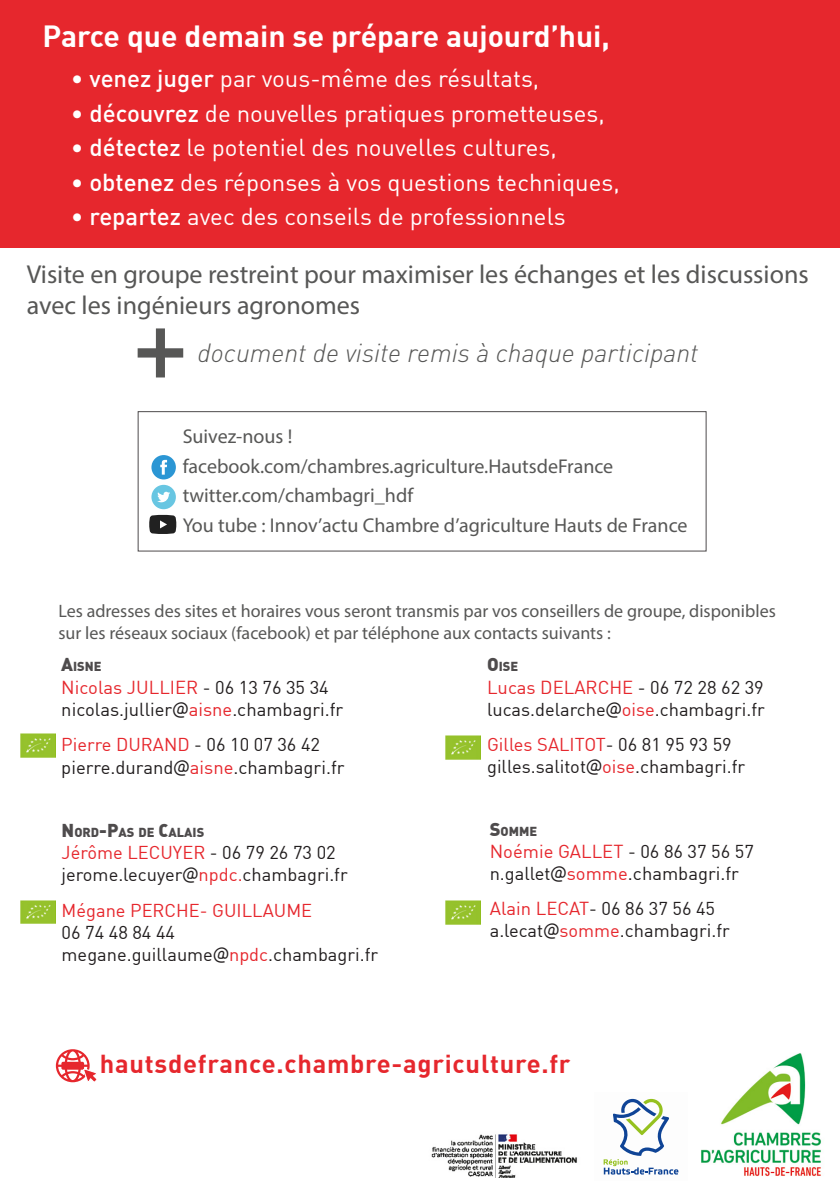
<style>
.page{position:relative;width:840px;height:1191px;background:#fff}
.page>*{position:absolute;margin:0;border:0;box-sizing:border-box;transform-origin:0 0}
.t1{font:700 30px "DIN";color:#fff}
.t2{font:26px/31.2px "Myriad Pro";color:#575756}
.t3{font:italic 300 26px "DINOT";color:#575756}
.t4{font:700 25.4px "DIN";letter-spacing:.03em;color:#e6272d}
.t5{font:24px "DIN";color:#fff}
.t6{font:20px/29.6px "Myriad Pro";color:#575756}
.t7{font:18.4px/22.2px "DIN";color:#221e1f}
.t8{font:18.4px "DIN";color:#e6272d}
.t9{font:18.2px/22px "DIN";color:#221e1f}
.t10{font:18.2px "DIN";color:#e6272d}
.t11{font:18px/21.6px "Myriad Pro";color:#575756}
.t12{font:900 12.8px "DIN Alternate";color:#4e4b4c}
.s1{font-weight:500}
.s2{font-size:18.2px}
.s3{color:#e6272d}
.s4{font-family:"Cronus";font-style:italic}
.s5{color:#221e1f}
.s6{font-size:18.2px;color:#221e1f}
.s7{font-size:18.4px;color:#e6272d}
.s8{font-family:"Cronus";font-style:italic;font-size:18.4px}
.s9{font-size:18.4px}
</style>
<div class="page">
<img style="left:701px;top:1053px;width:120px;height:124px">
<div style="left:0;top:0;width:839px;height:247px;background:#e6272d"></div>
<svg style="left:603px;top:1098px;width:75px;height:76px"></svg>
<svg style="left:56px;top:1049px;width:41px;height:33px"></svg>
<img style="left:431px;top:1134px;width:146px;height:44px">
<img style="left:21px;top:900px;width:35px;height:24px">
<img style="left:21px;top:734px;width:35px;height:23px">
<img style="left:445px;top:736px;width:35px;height:23px">
<div style="left:137px;top:411px;width:569px;height:140px;border:1px solid #4e4b4c"></div>
<div style="left:151px;top:455px;width:25px;height:24px;background:#2b96d4;border-radius:12px"></div>
<svg style="left:160px;top:460px;width:7px;height:14px"></svg>
<div style="left:151px;top:485px;width:25px;height:24px;background:#68c6e2;border-radius:12px"></div>
<svg style="left:157px;top:492px;width:13px;height:10px"></svg>
<svg style="left:149px;top:515px;width:27px;height:19px"></svg>
<img style="left:445px;top:901px;width:35px;height:23px">
<svg style="left:137px;top:328px;width:46px;height:49px"></svg>
<h1 class="t1" style="left:42px;top:17px;width:568px">Parce que demain se prépare aujourd’hui,</h1>
<h3 class="t5" style="left:71px;top:64px;width:469px">• <span class="s1">venez juger</span> par vous-même des résultats,</h3>
<h3 class="t5" style="left:71px;top:98px;width:535px">• <span class="s1">découvrez</span> de nouvelles pratiques prometteuses,</h3>
<h3 class="t5" style="left:71px;top:132px;width:487px">• <span class="s1">détectez</span> le potentiel des nouvelles cultures,</h3>
<h3 class="t5" style="left:71px;top:167px;width:550px">• <span class="s1">obtenez</span> des réponses à vos questions techniques,</h3>
<h3 class="t5" style="left:71px;top:201px;width:496px">• <span class="s1">repartez</span> avec des conseils de professionnels</h3>
<h2 class="t2" style="left:27px;top:258px;width:783px">Visite en groupe restreint pour maximiser les échanges et les discussions avec les ingénieurs agronomes</h2>
<h2 class="t3" style="left:197px;top:335px;width:502px">document de visite remis à chaque participant</h2>
<p class="t6" style="left:182px;top:421px;width:506px">Suivez-nous ! facebook.com/chambres.agriculture.HautsdeFrance twitter.com/chambagri_hdf<br>You tube : Innov’actu Chambre d’agriculture Hauts de France</p>
<p class="t11" style="left:58px;top:600px;width:718px">Les adresses des sites et horaires vous seront transmis par vos conseillers de groupe, disponibles sur les réseaux sociaux (facebook) et par téléphone aux contacts suivants :</p>
<p class="t12" style="left:61px;top:658px;width:42px"><span class="s2">A</span>ISNE</p>
<p class="t7" style="left:61px;top:675px;width:283px"><span class="s3">Nicolas JULLIER</span> <span class="s2">- 06 13 76 35 34 </span>nicolas.jullier<span class="s4">@</span><span class="s3">aisne</span>.chambagri.fr</p>
<p class="t10" style="left:61px;top:733px;width:260px">Pierre DURAND <span class="s5">- 06 10 07 36 42</span></p>
<p class="t7" style="left:61px;top:755px;width:284px">pierre.durand<span class="s4">@</span><span class="s3">aisne</span>.chambagri.fr</p>
<p class="t12" style="left:62px;top:823px;width:144px"><span class="s2">N</span>ORD<span class="s2">-P</span>AS DE <span class="s2">C</span>ALAIS</p>
<p class="t9" style="left:62px;top:841px;width:287px"><span class="s3">Jérôme LECUYER</span> - 06 79 26 73 02 jerome.lecuyer<span class="s4">@</span><span class="s3">npdc.</span>chambagri.fr</p>
<p class="t10" style="left:62px;top:898px;width:252px">Mégane PERCHE- GUILLAUME</p>
<p class="t9" style="left:62px;top:920px;width:318px">06 74 48 84 44 megane.guillaume<span class="s4">@</span><span class="s3">npdc</span>.chambagri.fr</p>
<p class="t12" style="left:487px;top:658px;width:33px"><span class="s2">O</span>ISE</p>
<p class="t8" style="left:487px;top:675px;width:278px">Lucas DELARCHE <span class="s6">- 06 72 28 62 39</span></p>
<p class="t9" style="left:487px;top:691px;width:279px;line-height:35.6px">lucas.delarche<span class="s4">@</span><span class="s3">oise</span>.chambagri.fr<br><span class="s3">Gilles SALITOT</span>- 06 81 95 93 59</p>
<p class="t9" style="left:487px;top:755px;width:259px">gilles.salitot<span class="s4">@</span><span class="s3">oise</span>.chambagri.fr</p>
<p class="t12" style="left:489px;top:822px;width:49px"><span class="s2">S</span>OMME</p>
<p class="t9" style="left:489px;top:840px;width:265px"><span class="s7">Noémie GALLET</span> - 06 86 37 56 57 n.gallet<span class="s8">@</span><span class="s7">somme</span><span class="s9">.chambagri.fr</span></p>
<p class="t9" style="left:489px;top:897px;width:241px"><span class="s7">Alain LECAT</span>- 06 86 37 56 45 a.lecat<span class="s4">@</span><span class="s3">somme</span>.chambagri.fr</p>
<h3 class="t4" style="left:100px;top:1047px;width:472px">hautsdefrance.chambre-agriculture.fr</h3>
</div>
